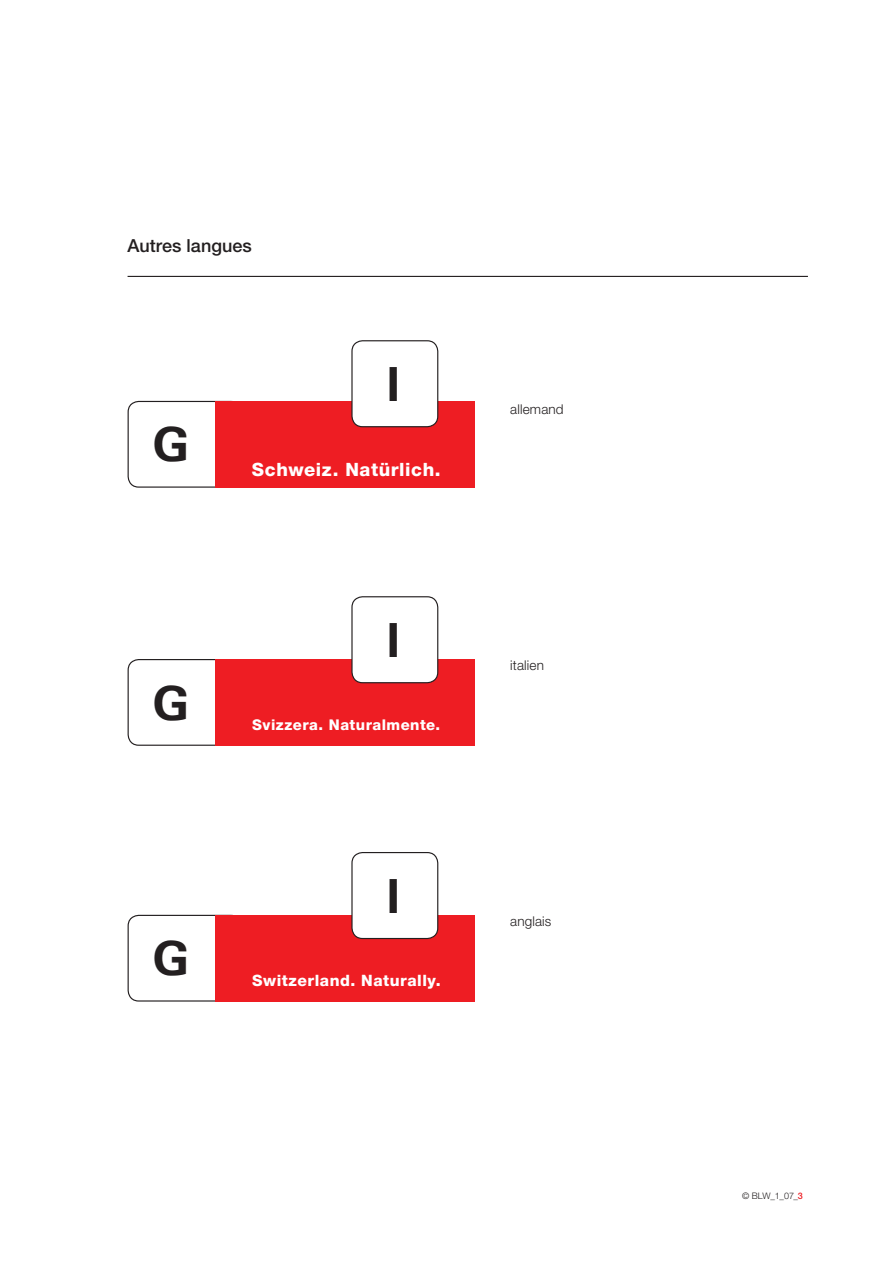
<style>
.page{position:relative;width:893px;height:1263px;background:#fff}
.page>*{position:absolute;margin:0;border:0;box-sizing:border-box;transform-origin:0 0}
.t1{font:700 47.1px "Univers";color:#231f20}
.t2{font:800 18.3px "Helvetica Neue";letter-spacing:.03em;color:#fff}
.t3{font:500 18px "Helvetica Neue";color:#231f20}
.t4{font:800 15.75px "Helvetica Neue";letter-spacing:.03em;color:#fff}
.t5{font:800 14.85px "Helvetica Neue";letter-spacing:.03em;color:#fff}
.t6{font:300 13.5px "Helvetica Neue";letter-spacing:.01em;color:#231f20}
.t7{font:300 9px "Helvetica Neue";color:#231f20}
.s1{font-weight:500;color:#ee1d23}
</style>
<div class="page">
<hr style="left:128px;top:276px;width:680px;height:1px;background:#231f20">
<svg style="left:127px;top:914px;width:106px;height:87px"></svg>
<div style="left:215px;top:915px;width:260px;height:86px;background:#ee1d23"></div>
<svg style="left:351px;top:852px;width:88px;height:86px"></svg>
<svg style="left:127px;top:659px;width:88px;height:86px"></svg>
<div style="left:215px;top:659px;width:260px;height:87px;background:#ee1d23"></div>
<svg style="left:351px;top:596px;width:88px;height:87px"></svg>
<svg style="left:127px;top:400px;width:105px;height:87px"></svg>
<div style="left:215px;top:401px;width:260px;height:87px;background:#ee1d23"></div>
<svg style="left:351px;top:340px;width:88px;height:87px"></svg>
<h3 class="t3" style="left:128px;top:235px;width:126px">Autres langues</h3>
<h1 class="t1" style="left:387px;top:354px;width:15px">I</h1>
<h1 class="t1" style="left:153px;top:414px;width:38px">G</h1>
<h1 class="t1" style="left:153px;top:672px;width:38px">G</h1>
<h1 class="t1" style="left:153px;top:928px;width:38px">G</h1>
<h2 class="t2" style="left:252px;top:458px;width:190px">Schweiz. Natürlich.</h2>
<h1 class="t1" style="left:387px;top:610px;width:15px">I</h1>
<p class="t5" style="left:252px;top:715px;width:190px">Svizzera. Naturalmente.</p>
<h1 class="t1" style="left:387px;top:866px;width:15px">I</h1>
<p class="t4" style="left:252px;top:971px;width:190px">Switzerland. Naturally.</p>
<p class="t6" style="left:510px;top:400px;width:55px">allemand</p>
<p class="t6" style="left:510px;top:656px;width:35px">italien</p>
<p class="t6" style="left:510px;top:912px;width:43px">anglais</p>
<p class="t7" style="left:742px;top:1190px;width:62px">© BLW_1_07_<span class="s1">3</span></p>
</div>
